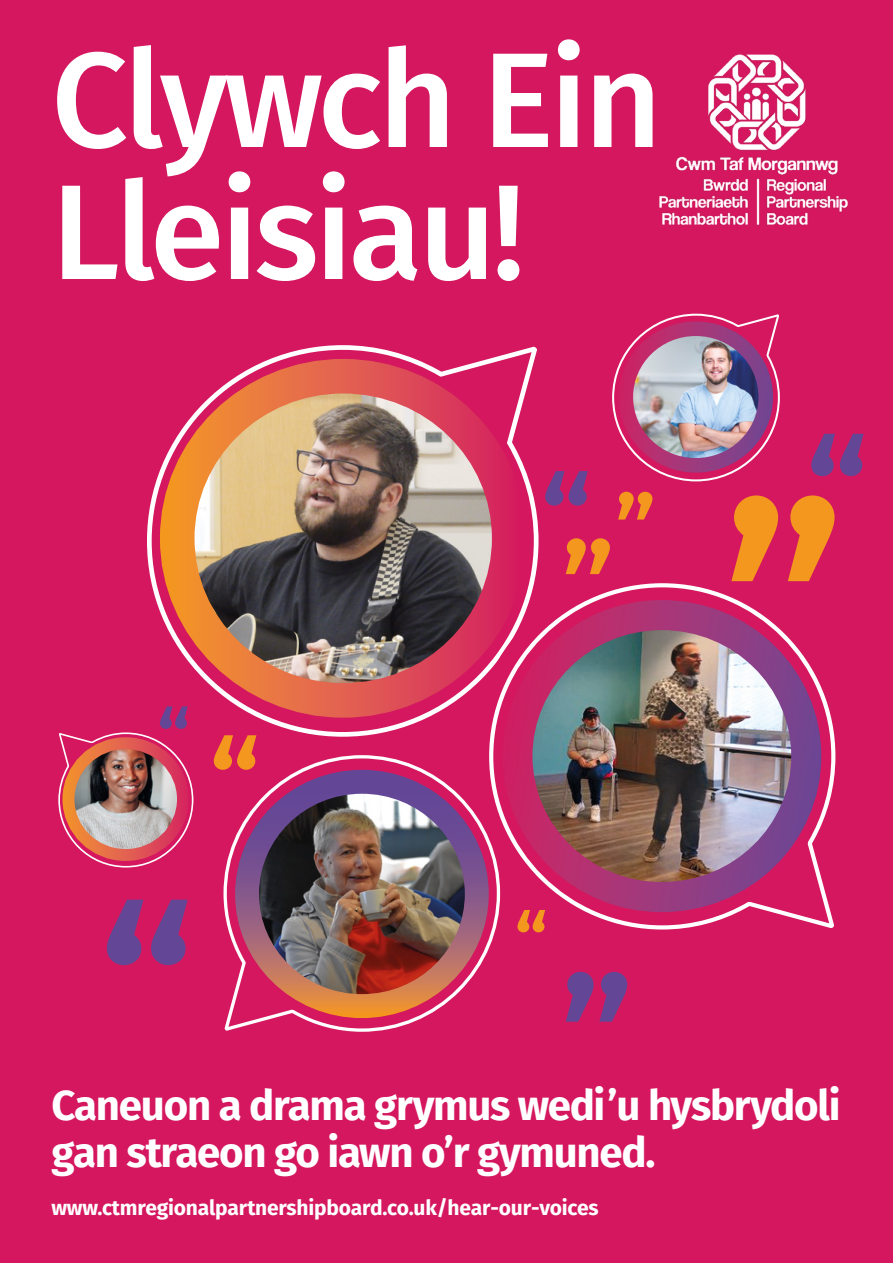
<style>
.page{position:relative;width:893px;height:1263px;background:#d4175e}
.page>*{position:absolute;margin:0;border:0;box-sizing:border-box;transform-origin:0 0}
.t1{font:500 135px/132px "Fira Sans";letter-spacing:-.03em;color:#fff}
.t2{font:700 42px/46.5px "Fira Sans";letter-spacing:-.03em;color:#fff}
.t3{font:700 21px "Fira Sans";letter-spacing:-.01em;color:#fff}
</style>
<div class="page">
<img style="left:659px;top:54px;width:189px;height:171px">
<svg style="left:147px;top:345px;width:392px;height:390px"></svg>
<img style="left:177px;top:385px;width:332px;height:314px">
<div style="left:160px;top:359px;width:366px;height:359px;border:35px solid #fff;border-radius:50%"></div>
<svg style="left:463px;top:557px;width:373px;height:376px"></svg>
<img style="left:517px;top:615px;width:289px;height:282px">
<div style="left:502px;top:600px;width:319px;height:312px;border:30px solid #fff;border-radius:50%"></div>
<svg style="left:566px;top:972px;width:61px;height:50px"></svg>
<svg style="left:521px;top:910px;width:24px;height:22px"></svg>
<svg style="left:58px;top:706px;width:145px;height:162px"></svg>
<img style="left:72px;top:747px;width:107px;height:106px">
<div style="left:62px;top:737px;width:127px;height:124px;border:12px solid #fff;border-radius:50%"></div>
<svg style="left:545px;top:313px;width:318px;height:268px"></svg>
<svg style="left:107px;top:900px;width:81px;height:65px"></svg>
<svg style="left:202px;top:735px;width:319px;height:297px"></svg>
<img style="left:247px;top:787px;width:230px;height:210px">
<div style="left:235px;top:770px;width:254px;height:248px;border:24px solid #fff;border-radius:50%"></div>
<h1 class="t1" style="left:51px;top:27px;width:612px">Clywch Ein<br>Lleisiau!</h1>
<p class="t2" style="left:51px;top:1079px;width:791px">Caneuon a drama grymus wedi’u hysbrydoli gan straeon go iawn o’r gymuned.</p>
<p class="t3" style="left:51px;top:1189px;width:549px">www.ctmregionalpartnershipboard.co.uk/hear-our-voices</p>
</div>
